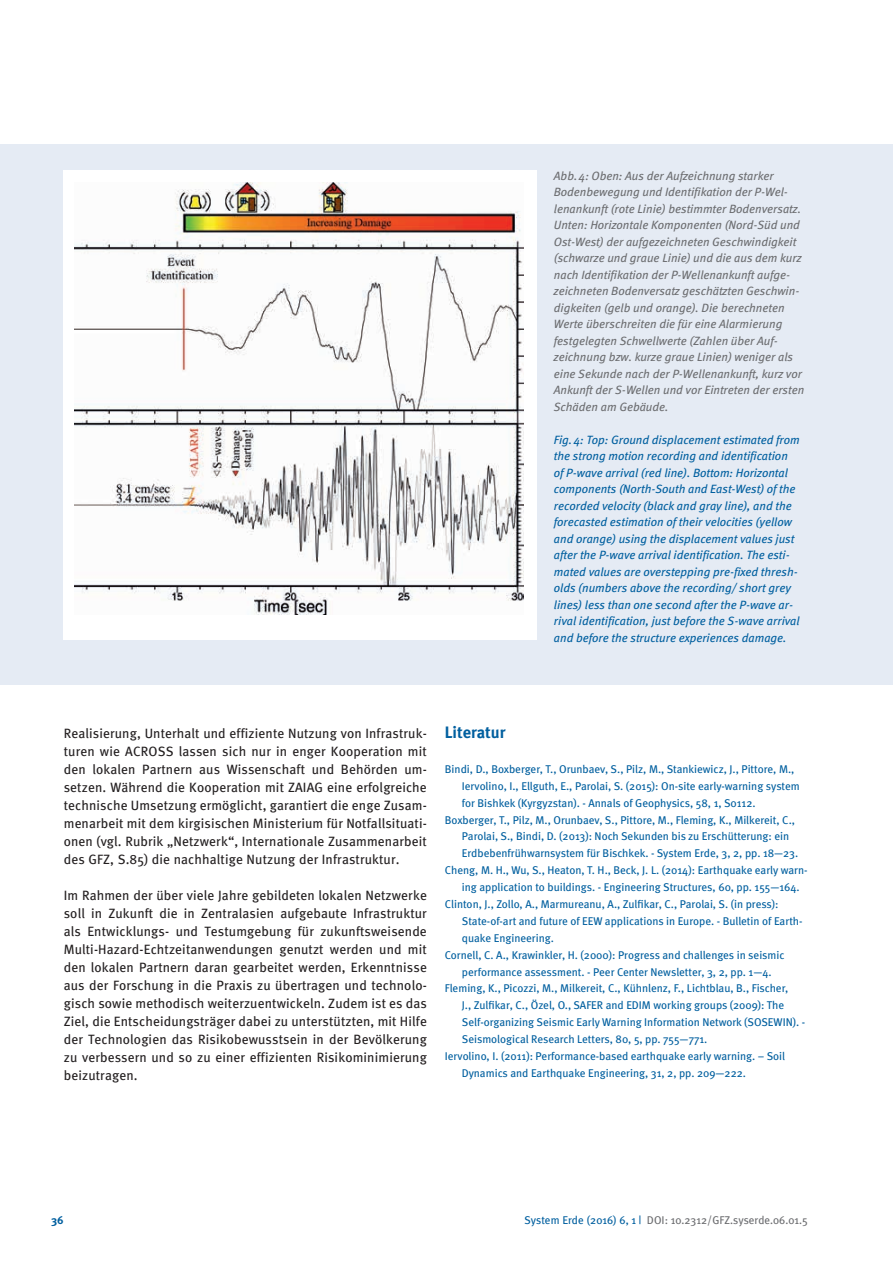
<style>
.page{position:relative;width:893px;height:1263px;background:#fff}
.page>*{position:absolute;margin:0;border:0;box-sizing:border-box;transform-origin:0 0}
.t1{font:700 16.5px "Meta";color:#005f9f}
.t2{font:13.5px/18px "Meta";letter-spacing:.01em;color:#231f20;text-align:justify}
.t3{font:italic 12px/16.5px "Meta";color:#6c6d70}
.t4{font:italic 12px/16.5px "Meta";color:#005f9f}
.t5{font:11.25px "Meta";color:#005f9f}
.t6{font:11.25px "Meta Plus";color:#6c6d70}
.t7{font:700 11.25px "Meta";color:#005f9f}
.s1{color:#005f9f}
</style>
<div class="page">
<div style="left:0;top:144px;width:893px;height:540px;background:#e5ebf4"></div>
<div style="left:64px;top:170px;width:473px;height:470px;background:#fff"></div>
<img style="left:74px;top:183px;width:449px;height:432px">
<p class="t3" style="left:554px;top:167px;width:252px">Abb. 4: Oben: Aus der Aufzeichnung starker Bodenbewegung und Identifikation der P-Wel&shy;lenankunft (rote Linie) bestimmter Bodenversatz.<br>Unten: Horizontale Komponenten (Nord-Süd und Ost-West) der aufgezeichneten Geschwindigkeit (schwarze und graue Linie) und die aus dem kurz nach Identifikation der P-Wellenankunft aufge&shy;zeichneten Bodenversatz geschätzten Geschwin&shy;digkeiten (gelb und orange). Die berechneten Werte überschreiten die für eine Alarmierung festgelegten Schwellwerte (Zahlen über Auf&shy;zeichnung bzw. kurze graue Linien) weniger als eine Sekunde nach der P-Wellenankunft, kurz vor Ankunft der S-Wellen und vor Eintreten der ersten Schäden am Gebäude.</p>
<p class="t4" style="left:554px;top:431px;width:247px">Fig. 4: Top: Ground displacement estimated from the strong motion recording and identification of P-wave arrival (red line). Bottom: Horizontal components (North-South and East-West) of the recorded velocity (black and gray line), and the forecasted estimation of their velocities (yellow and orange) using the displacement values just after the P-wave arrival identification. The esti&shy;mated values are overstepping pre-fixed thresh&shy;olds (numbers above the recording/ short grey lines) less than one second after the P-wave ar&shy;rival identification, just before the S-wave arrival and before the structure experiences damage.</p>
<p class="t2" style="left:64px;top:724px;width:365px">Realisierung, Unterhalt und effiziente Nutzung von Infrastruk&shy;turen wie ACROSS lassen sich nur in enger Kooperation mit den lokalen Partnern aus Wissenschaft und Behörden um&shy;setzen. Während die Kooperation mit ZAIAG eine erfolgreiche technische Umsetzung ermöglicht, garantiert die enge Zusam&shy;menarbeit mit dem kirgisischen Ministerium für Notfallsituati&shy;onen (vgl. Rubrik „Netzwerk“, Internationale Zusammenarbeit des GFZ, S.85) die nachhaltige Nutzung der Infrastruktur.</p>
<p class="t2" style="left:64px;top:886px;width:365px">Im Rahmen der über viele Jahre gebildeten lokalen Netzwerke soll in Zukunft die in Zentralasien aufgebaute Infrastruktur als Entwicklungs- und Testumgebung für zukunftsweisende Multi-Hazard-Echtzeitanwendungen genutzt werden und mit den lokalen Partnern daran gearbeitet werden, Erkenntnisse aus der Forschung in die Praxis zu übertragen und technolo&shy;gisch sowie methodisch weiterzuentwickeln. Zudem ist es das Ziel, die Entscheidungsträger dabei zu unterstützten, mit Hilfe der Technologien das Risikobewusstsein in der Bevölkerung zu verbessern und so zu einer effizienten Risikominimierung beizutragen.</p>
<h1 class="t1" style="left:445px;top:722px;width:62px">Literatur</h1>
<p class="t5" style="left:445px;top:762px;width:351px">Bindi, D., Boxberger, T., Orunbaev, S., Pilz, M., Stankiewicz, J., Pittore, M.,</p>
<p class="t5" style="left:462px;top:779px;width:339px">Iervolino, I., Ellguth, E., Parolai, S. (2015): On-site early-warning system</p>
<p class="t5" style="left:462px;top:796px;width:295px">for Bishkek (Kyrgyzstan). - Annals of Geophysics, 58, 1, S0112.</p>
<p class="t5" style="left:445px;top:812px;width:352px">Boxberger, T., Pilz, M., Orunbaev, S., Pittore, M., Fleming, K., Milkereit, C.,</p>
<p class="t5" style="left:462px;top:829px;width:329px">Parolai, S., Bindi, D. (2013): Noch Sekunden bis zu Erschütterung: ein</p>
<p class="t5" style="left:462px;top:846px;width:338px">Erdbebenfrühwarnsystem für Bischkek. - System Erde, 3, 2, pp. 18—23.</p>
<p class="t5" style="left:445px;top:863px;width:364px">Cheng, M. H., Wu, S., Heaton, T. H., Beck, J. L. (2014): Earthquake early warn-</p>
<p class="t5" style="left:462px;top:880px;width:339px">ing application to buildings. - Engineering Structures, 60, pp. 155—164.</p>
<p class="t5" style="left:445px;top:897px;width:335px">Clinton, J., Zollo, A., Marmureanu, A., Zulfikar, C., Parolai, S. (in press):</p>
<p class="t5" style="left:462px;top:914px;width:342px">State-of-art and future of EEW applications in Europe. - Bulletin of Earth-</p>
<p class="t5" style="left:462px;top:931px;width:94px">quake Engineering.</p>
<p class="t5" style="left:445px;top:947px;width:341px">Cornell, C. A., Krawinkler, H. (2000): Progress and challenges in seismic</p>
<p class="t5" style="left:462px;top:964px;width:311px">performance assessment. - Peer Center Newsletter, 3, 2, pp. 1—4.</p>
<p class="t5" style="left:445px;top:981px;width:345px">Fleming, K., Picozzi, M., Milkereit, C., Kühnlenz, F., Lichtblau, B., Fischer,</p>
<p class="t5" style="left:462px;top:998px;width:324px">J., Zulfikar, C., Özel, O., SAFER and EDIM working groups (2009): The</p>
<p class="t5" style="left:462px;top:1015px;width:345px">Self-organizing Seismic Early Warning Information Network (SOSEWIN). -</p>
<p class="t5" style="left:462px;top:1032px;width:247px">Seismological Research Letters, 80, 5, pp. 755—771.</p>
<p class="t5" style="left:445px;top:1049px;width:342px">Iervolino, I. (2011): Performance-based earthquake early warning. – Soil</p>
<p class="t5" style="left:462px;top:1066px;width:286px">Dynamics and Earthquake Engineering, 31, 2, pp. 209—222.</p>
<p class="t7" style="left:51px;top:1213px;width:14px">36</p>
<p class="t6" style="left:524px;top:1214px;width:285px"><span class="s1">System Erde (2016) 6, 1 |</span> DOI: 10.2312/GFZ.syserde.06.01.5</p>
</div>
